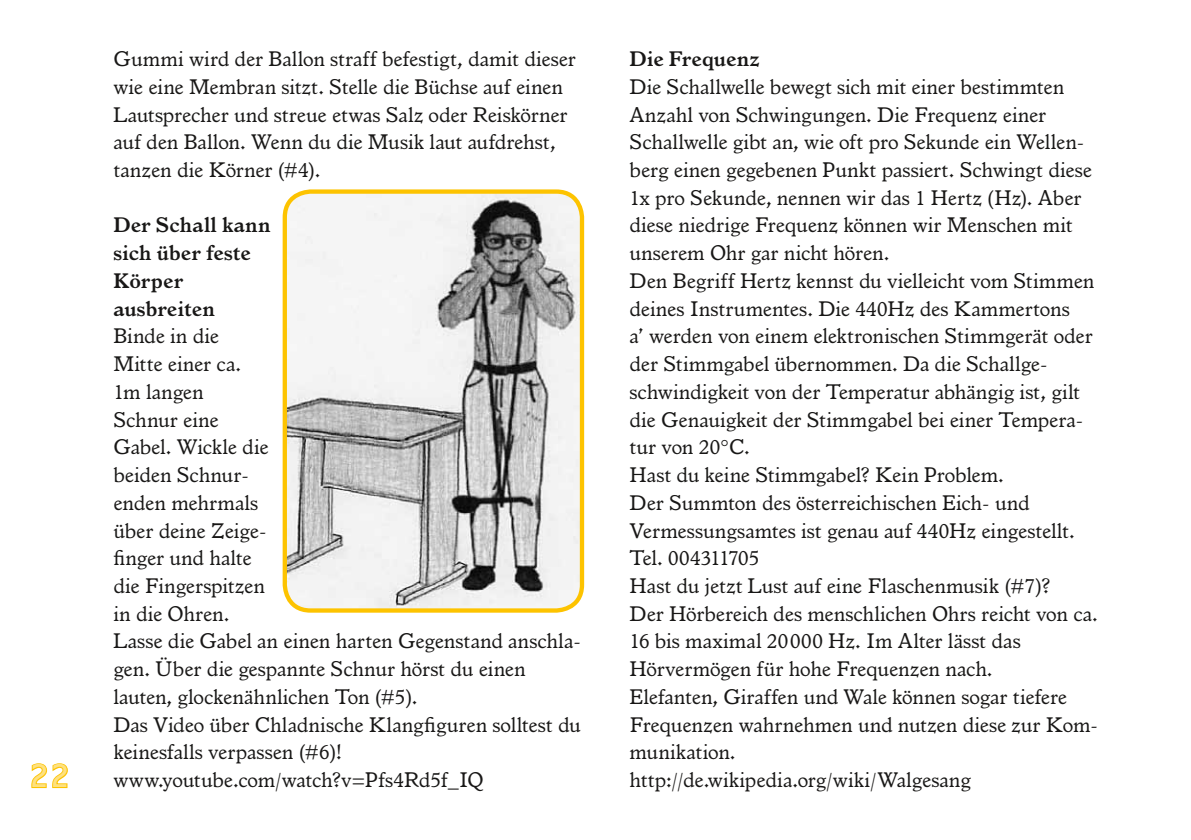
<style>
.page{position:relative;width:1191px;height:840px;background:#fff}
.page>*{position:absolute;margin:0;border:0;box-sizing:border-box;transform-origin:0 0}
.t1{font:36px "OCRB10 Pitch BT";color:#fee180}
.t2{font:21px/27.6px "Italian Old Style MT Std";color:#181716}
.t3{font:700 21px/27.6px "Italian Old Style MT Std";letter-spacing:.005em;color:#181716}
</style>
<div class="page">
<svg style="left:31px;top:763px;width:37px;height:25px"></svg>
<img style="left:285px;top:194px;width:297px;height:416px">
<div style="left:283px;top:189px;width:301px;height:423px;border:4px solid #fdc300;border-radius:26px"></div>
<h1 class="t1" style="left:28px;top:760px;width:44px">22</h1>
<p class="t2" style="left:113px;top:45px;width:464px">Gummi wird der Ballon straff befestigt, damit dieser wie eine Membran sitzt. Stelle die Büchse auf einen Lautsprecher und streue etwas Salz oder Reiskörner auf den Ballon. Wenn du die Musik laut aufdrehst, tanzen die Körner (#4).</p>
<p class="t3" style="left:113px;top:211px;width:158px">Der Schall kann sich über feste<br>Körper ausbreiten</p>
<p class="t2" style="left:113px;top:322px;width:469px">Binde in die<br>Mitte einer ca.<br>1m langen<br>Schnur eine<br>Gabel. Wickle die<br>beiden Schnur-<br>enden mehrmals<br>über deine Zeige-<br>finger und halte<br>die Fingerspitzen<br>in die Ohren.<br>Lasse die Gabel an einen harten Gegenstand anschla&shy;gen. Über die gespannte Schnur hörst du einen lauten, glockenähnlichen Ton (#5).<br>Das Video über Chladnische Klangfiguren solltest du keinesfalls verpassen (#6)! www.youtube.com/watch?v=Pfs4Rd5f_IQ</p>
<p class="t3" style="left:629px;top:45px;width:132px">Die Frequenz</p>
<p class="t2" style="left:629px;top:73px;width:470px">Die Schallwelle bewegt sich mit einer bestimmten Anzahl von Schwingungen. Die Frequenz einer Schallwelle gibt an, wie oft pro Sekunde ein Wellen&shy;berg einen gegebenen Punkt passiert. Schwingt diese 1x pro Sekunde, nennen wir das 1 Hertz (Hz). Aber diese niedrige Frequenz können wir Menschen mit unserem Ohr gar nicht hören.<br>Den Begriff Hertz kennst du vielleicht vom Stimmen deines Instrumentes. Die 440Hz des Kammertons<br>a’ werden von einem elektronischen Stimmgerät oder der Stimmgabel übernommen. Da die Schallge&shy;schwindigkeit von der Temperatur abhängig ist, gilt die Genauigkeit der Stimmgabel bei einer Tempera&shy;tur von 20°C.<br>Hast du keine Stimmgabel? Kein Problem.<br>Der Summton des österreichischen Eich- und Vermessungsamtes ist genau auf 440Hz eingestellt.<br>Tel. 004311705<br>Hast du jetzt Lust auf eine Flaschenmusik (#7)?<br>Der Hörbereich des menschlichen Ohrs reicht von ca.<br>16 bis maximal 20000 Hz. Im Alter lässt das Hörvermögen für hohe Frequenzen nach.<br>Elefanten, Giraffen und Wale können sogar tiefere Frequenzen wahrnehmen und nutzen diese zur Kom&shy;munikation.<br>http://de.wikipedia.org/wiki/Walgesang</p>
</div>
